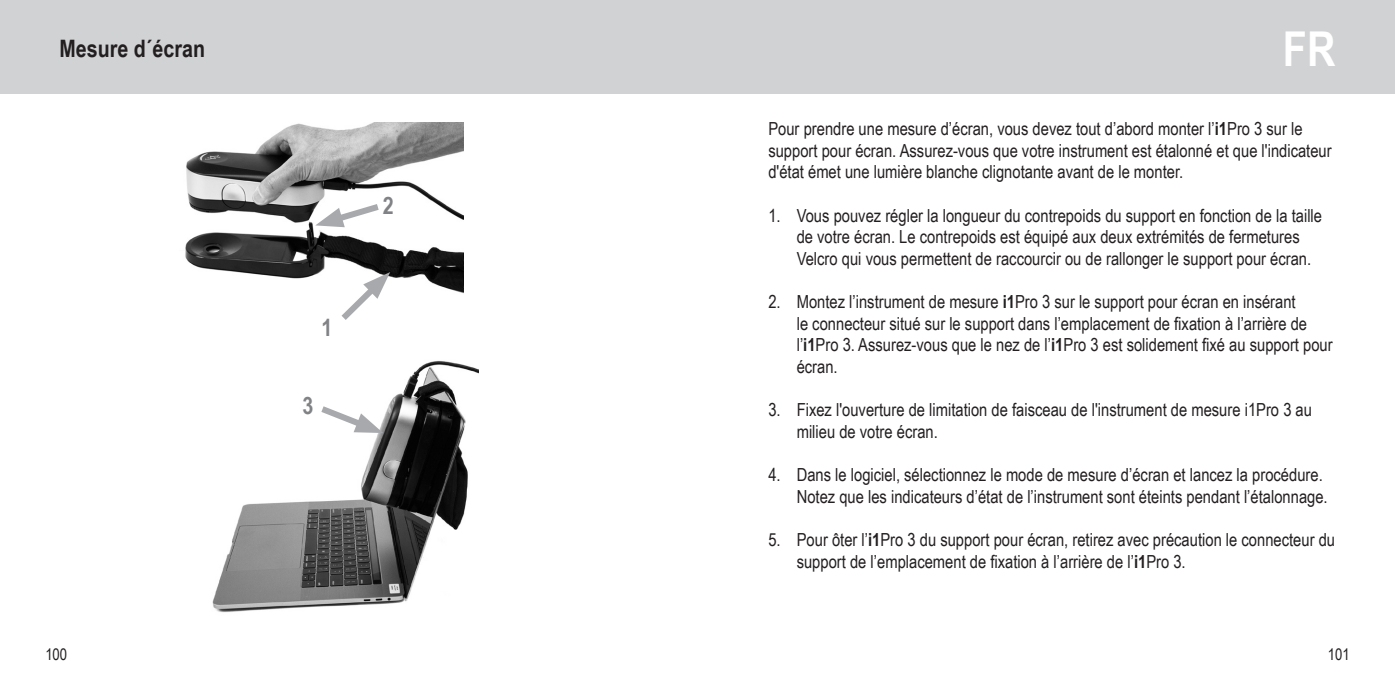
<style>
.page{position:relative;width:1395px;height:698px;background:#fff}
.page>*{position:absolute;margin:0;border:0;box-sizing:border-box;transform-origin:0 0}
.t1{font:700 48px "Arial Narrow";color:#fff}
.Headline{font:700 24px "Arial Narrow";color:#231f20}
.t2{font:700 24px "Arial Narrow";color:#808285}
.Standard_text{font:18px/21.6px "Arial Narrow";color:#231f20}
.t3{font:16px "Arial Narrow";color:#231f20}
.s1{font-weight:700}
</style>
<div class="page">
<div style="left:0;top:0;width:1395px;height:94px;background:#d1d2d4"></div>
<img style="left:185px;top:122px;width:278px;height:171px">
<img style="left:212px;top:361px;width:267px;height:251px">
<svg style="left:335px;top:272px;width:55px;height:48px"></svg>
<svg style="left:315px;top:199px;width:70px;height:29px"></svg>
<svg style="left:315px;top:401px;width:68px;height:33px"></svg>
<p class="Headline" style="left:60px;top:30px;width:147px">Mesure d´écran</p>
<p class="t2" style="left:321px;top:309px;width:12px">1</p>
<p class="t2" style="left:302px;top:387px;width:12px">3</p>
<p class="t2" style="left:383px;top:187px;width:12px">2</p>
<h1 class="t1" style="left:1283px;top:13px;width:54px">FR</h1>
<p class="Standard_text" style="left:768px;top:117px;width:565px">Pour prendre une mesure d’écran, vous devez tout d’abord monter l’<span class="s1">i1</span>Pro 3 sur le support pour écran. Assurez-vous que votre instrument est étalonné et que l'indicateur d'état émet une lumière blanche clignotante avant de le monter.</p>
<p class="Standard_text" style="left:797px;top:204px;width:527px;text-indent:-28px">1. Vous pouvez régler la longueur du contrepoids du support en fonction de la taille de votre écran. Le contrepoids est équipé aux deux extrémités de fermetures<br>Velcro qui vous permettent de raccourcir ou de rallonger le support pour écran.</p>
<p class="Standard_text" style="left:797px;top:290px;width:537px;text-indent:-28px">2. Montez l’instrument de mesure <span class="s1">i1</span>Pro 3 sur le support pour écran en insérant<br>le connecteur situé sur le support dans l’emplacement de fixation à l’arrière de l’<span class="s1">i1</span>Pro 3. Assurez-vous que le nez de l’<span class="s1">i1</span>Pro 3 est solidement fixé au support pour écran.</p>
<p class="Standard_text" style="left:797px;top:398px;width:517px;text-indent:-28px">3. Fixez l'ouverture de limitation de faisceau de l'instrument de mesure i1Pro 3 au milieu de votre écran.</p>
<p class="Standard_text" style="left:768px;top:463px;width:561px;text-align:right">4. Dans le logiciel, sélectionnez le mode de mesure d’écran et lancez la procédure.<br>Notez que les indicateurs d’état de l’instrument sont éteints pendant l’étalonnage.</p>
<p class="Standard_text" style="left:797px;top:528px;width:540px;text-indent:-28px">5. Pour ôter l’<span class="s1">i1</span>Pro 3 du support pour écran, retirez avec précaution le connecteur du support de l’emplacement de fixation à l’arrière de l’<span class="s1">i1</span>Pro 3.</p>
<p class="t3" style="left:45px;top:642px;width:23px">100</p>
<p class="t3" style="left:1327px;top:642px;width:23px">101</p>
</div>
